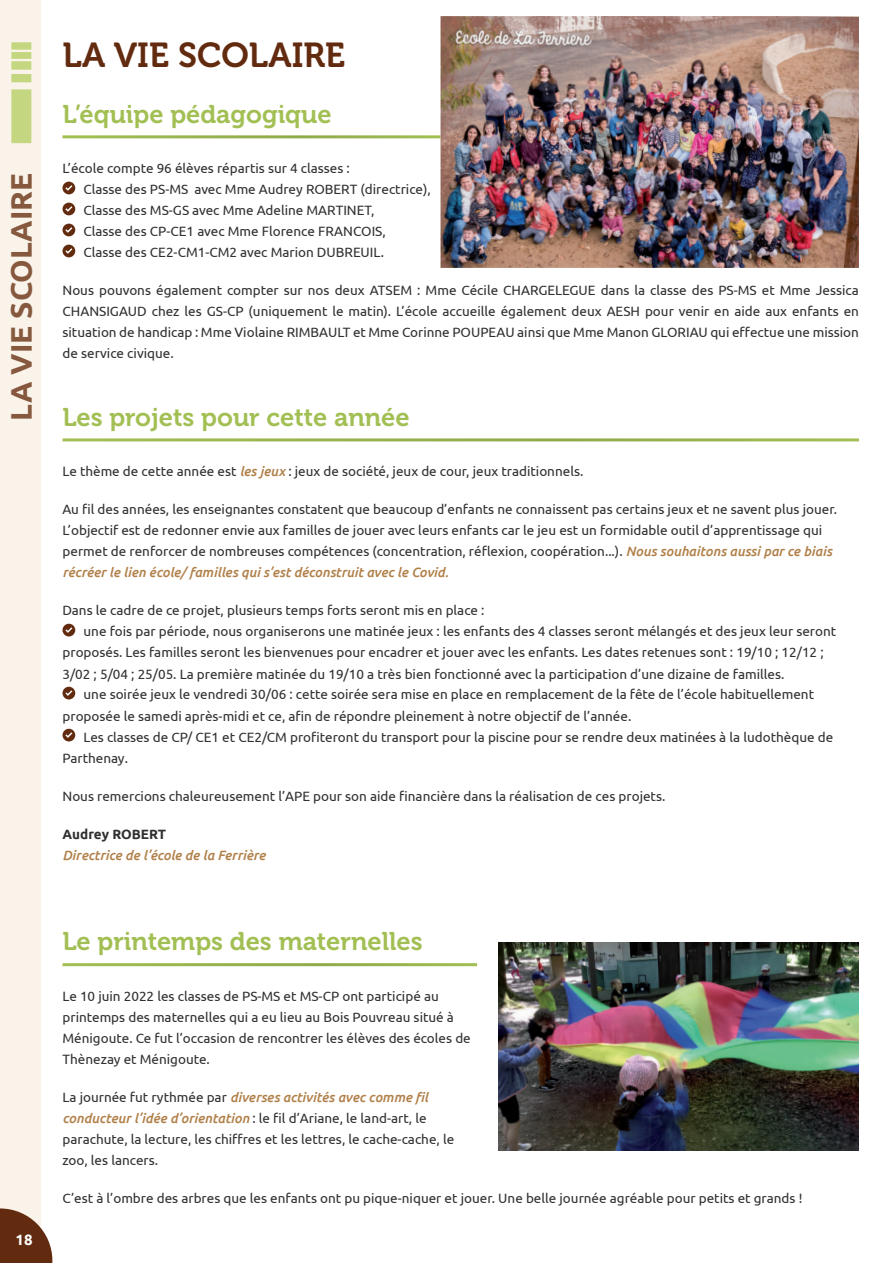
<style>
.page{position:relative;width:893px;height:1263px;background:#fff}
.page>*{position:absolute;margin:0;border:0;box-sizing:border-box;transform-origin:0 0}
.t1{font:34.5px "Museo 700";color:#622b0f}
.t2{font:700 29.7px "Ubuntu";color:#86593f}
.t3{font:25.5px "Museo 700";color:#a2bf53}
.t4{font:700 15px "Ubuntu";color:#fff}
.t5{font:13.5px/21px "Ubuntu";color:#312f30}
.t6{font:italic 500 13.5px "Ubuntu";color:#b18049}
.t7{font:700 13.5px "Ubuntu";color:#312f30}
.s1{font-weight:500;font-style:italic;color:#b18049}
</style>
<div class="page">
<div style="left:0;top:0;width:41px;height:1263px;background:#f9f3e9"></div>
<svg style="left:0;top:1208px;width:52px;height:55px"></svg>
<svg style="left:62px;top:182px;width:13px;height:12px"></svg>
<svg style="left:62px;top:203px;width:13px;height:12px"></svg>
<svg style="left:62px;top:224px;width:13px;height:12px"></svg>
<svg style="left:62px;top:245px;width:13px;height:12px"></svg>
<svg style="left:62px;top:624px;width:13px;height:12px"></svg>
<svg style="left:62px;top:687px;width:13px;height:12px"></svg>
<svg style="left:62px;top:729px;width:13px;height:12px"></svg>
<svg style="left:11px;top:42px;width:20px;height:101px;background:#cddb91"></svg>
<img style="left:498px;top:943px;width:361px;height:207px">
<img style="left:441px;top:16px;width:418px;height:252px">
<h2 class="t2" style="left:3px;top:421px;width:250px;rotate:-90deg">LA VIE SCOLAIRE</h2>
<p class="t4" style="left:16px;top:1230px;width:19px">18</p>
<h1 class="t1" style="left:63px;top:35px;width:284px">LA VIE SCOLAIRE</h1>
<h3 class="t3" style="left:63px;top:100px;width:271px">L’équipe pédagogique</h3>
<p class="t5" style="left:83px;top:158px;width:349px;text-indent:-21px">L’école compte 96 élèves répartis sur 4 classes :<br>Classe des PS-MS avec Mme Audrey ROBERT (directrice), Classe des MS-GS avec Mme Adeline MARTINET,<br>Classe des CP-CE1 avec Mme Florence FRANCOIS,<br>Classe des CE2-CM1-CM2 avec Marion DUBREUIL.</p>
<p class="t5" style="left:63px;top:280px;width:798px;text-align:justify">Nous pouvons également compter sur nos deux ATSEM : Mme Cécile CHARGELEGUE dans la classe des PS-MS et Mme Jessica CHANSIGAUD chez les GS-CP (uniquement le matin). L’école accueille également deux AESH pour venir en aide aux enfants en situation de handicap : Mme Violaine RIMBAULT et Mme Corinne POUPEAU ainsi que Mme Manon GLORIAU qui effectue une mission de service civique.</p>
<h3 class="t3" style="left:63px;top:403px;width:349px">Les projets pour cette année</h3>
<p class="t5" style="left:63px;top:461px;width:522px">Le thème de cette année est <span class="s1">les jeux</span> : jeux de société, jeux de cour, jeux traditionnels.</p>
<p class="t5" style="left:63px;top:499px;width:776px">Au fil des années, les enseignantes constatent que beaucoup d’enfants ne connaissent pas certains jeux et ne savent plus jouer.<br>L’objectif est de redonner envie aux familles de jouer avec leurs enfants car le jeu est un formidable outil d’apprentissage qui permet de renforcer de nombreuses compétences (concentration, réflexion, coopération...). <span class="s1">Nous souhaitons aussi par ce biais récréer le lien école/ familles qui s’est déconstruit avec le Covid.</span></p>
<p class="t5" style="left:63px;top:600px;width:424px">Dans le cadre de ce projet, plusieurs temps forts seront mis en place :</p>
<p class="t5" style="left:83px;top:621px;width:754px">une fois par période, nous organiserons une matinée jeux : les enfants des 4 classes seront mélangés et des jeux leur seront</p>
<p class="t5" style="left:63px;top:642px;width:763px">proposés. Les familles seront les bienvenues pour encadrer et jouer avec les enfants. Les dates retenues sont : 19/10 ; 12/12 ;</p>
<p class="t5" style="left:63px;top:663px;width:723px">3/02 ; 5/04 ; 25/05. La première matinée du 19/10 a très bien fonctionné avec la participation d’une dizaine de familles.</p>
<p class="t5" style="left:83px;top:684px;width:732px">une soirée jeux le vendredi 30/06 : cette soirée sera mise en place en remplacement de la fête de l’école habituellement</p>
<p class="t5" style="left:63px;top:705px;width:570px">proposée le samedi après-midi et ce, afin de répondre pleinement à notre objectif de l’année.</p>
<p class="t5" style="left:83px;top:726px;width:751px">Les classes de CP/ CE1 et CE2/CM profiteront du transport pour la piscine pour se rendre deux matinées à la ludothèque de</p>
<p class="t5" style="left:63px;top:747px;width:67px">Parthenay.</p>
<p class="t5" style="left:63px;top:785px;width:604px">Nous remercions chaleureusement l’APE pour son aide financière dans la réalisation de ces projets.</p>
<p class="t7" style="left:63px;top:825px;width:105px">Audrey ROBERT</p>
<p class="t6" style="left:63px;top:846px;width:205px">Directrice de l’école de la Ferrière</p>
<h3 class="t3" style="left:63px;top:927px;width:362px">Le printemps des maternelles</h3>
<p class="t5" style="left:63px;top:985px;width:410px">Le 10 juin 2022 les classes de PS-MS et MS-CP ont participé au printemps des maternelles qui a eu lieu au Bois Pouvreau situé à Ménigoute. Ce fut l’occasion de rencontrer les élèves des écoles de Thènezay et Ménigoute.</p>
<p class="t5" style="left:63px;top:1086px;width:393px">La journée fut rythmée par <span class="s1">diverses activités avec comme fil conducteur l’idée d’orientation</span> : le fil d’Ariane, le land-art, le parachute, la lecture, les chiffres et les lettres, le cache-cache, le zoo, les lancers.</p>
<p class="t5" style="left:63px;top:1187px;width:741px">C’est à l’ombre des arbres que les enfants ont pu pique-niquer et jouer. Une belle journée agréable pour petits et grands !</p>
</div>
